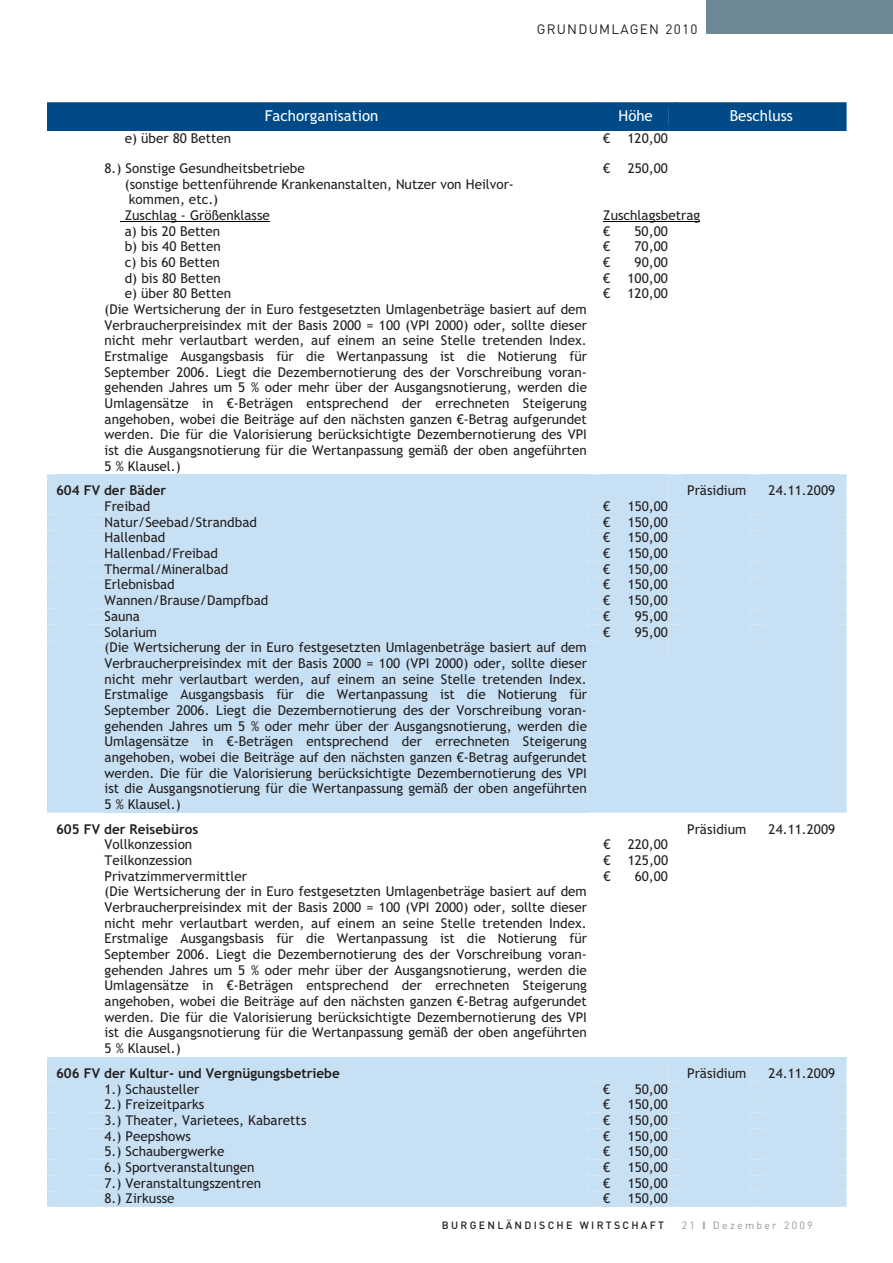
<style>
.page{position:relative;width:893px;height:1263px;background:#fff}
.page>*{position:absolute;margin:0;border:0;box-sizing:border-box;transform-origin:0 0}
.t1{font:15px "Trebuchet MS+T42+BDXNJL";color:#fff}
.t2{font:13.5px/15.8px "Trebuchet MS+T42+BDXNJL";color:#231f20;text-align:justify}
.t3{font:13.5px "Trebuchet MS Bold+T42+JLHMMU";color:#231f20}
.t4{font:13.5px "DIN";letter-spacing:.095em;color:#231f20}
.t5{font:500 10.5px "DIN";letter-spacing:.22em;color:#231f20}
.t6{font:10.5px "DIN";letter-spacing:.215em;color:#939598}
.s1{font-weight:700}
.s2{font-size:15px;color:#fff}
</style>
<div class="page">
<div style="left:706px;top:0;width:187px;height:34px;background:#6c8895"></div>
<div style="left:47px;top:102px;width:800px;height:29px;background:#004b87"></div>
<div style="left:684px;top:108px;width:155px;height:17px;background:#004b87"></div>
<hr style="left:121px;top:222px;width:149px;height:1px;background:#000">
<hr style="left:603px;top:222px;width:97px;height:1px;background:#000">
<div style="left:47px;top:474px;width:800px;height:339px;background:#c7e0f3"></div>
<div style="left:765px;top:640px;width:74px;height:16px;background:#c7e0f3"></div>
<div style="left:47px;top:1057px;width:800px;height:150px;background:#c7e0f3"></div>
<div style="left:765px;top:1191px;width:74px;height:16px;background:#c7e0f3"></div>
<p class="t4" style="left:537px;top:21px;width:162px">GRUNDUMLAGEN 2010</p>
<p class="t1" style="left:265px;top:107px;width:115px">Fachorganisation</p>
<p class="t1" style="left:618px;top:107px;width:36px">Höhe</p>
<p class="t1" style="left:730px;top:107px;width:65px">Beschluss</p>
<p class="t2" style="left:125px;top:131px;width:108px">e) über 80 Betten</p>
<p class="t2" style="left:603px;top:131px;width:9px">€</p>
<p class="t2" style="left:627px;top:131px;width:42px">120,00</p>
<p class="t2" style="left:125px;top:160px;width:391px;text-align:left;text-indent:-20px">8.) Sonstige Gesundheitsbetriebe<br>(sonstige bettenführende Krankenanstalten, Nutzer von Heilvor&shy;kommen, etc.)</p>
<p class="t2" style="left:603px;top:160px;width:9px">€</p>
<p class="t2" style="left:628px;top:160px;width:42px">250,00</p>
<p class="t2" style="left:125px;top:207px;width:147px">Zuschlag - Größenklasse</p>
<p class="t2" style="left:603px;top:207px;width:98px">Zuschlagsbetrag</p>
<p class="t2" style="left:125px;top:223px;width:97px">a) bis 20 Betten</p>
<p class="t2" style="left:603px;top:223px;width:9px">€</p>
<p class="t2" style="left:635px;top:223px;width:35px">50,00</p>
<p class="t2" style="left:125px;top:239px;width:97px">b) bis 40 Betten</p>
<p class="t2" style="left:603px;top:239px;width:9px">€</p>
<p class="t2" style="left:634px;top:239px;width:35px">70,00</p>
<p class="t2" style="left:125px;top:254px;width:97px">c) bis 60 Betten</p>
<p class="t2" style="left:603px;top:254px;width:9px">€</p>
<p class="t2" style="left:635px;top:254px;width:35px">90,00</p>
<p class="t2" style="left:125px;top:270px;width:97px">d) bis 80 Betten</p>
<p class="t2" style="left:603px;top:270px;width:9px">€</p>
<p class="t2" style="left:627px;top:270px;width:42px">100,00</p>
<p class="t2" style="left:125px;top:286px;width:108px">e) über 80 Betten</p>
<p class="t2" style="left:603px;top:286px;width:9px">€</p>
<p class="t2" style="left:627px;top:286px;width:42px">120,00</p>
<p class="t2" style="left:105px;top:301px;width:484px">(Die Wertsicherung der in Euro festgesetzten Umlagenbeträge basiert auf dem Verbraucherpreisindex mit der Basis 2000 = 100 (VPI 2000) oder, sollte dieser nicht mehr verlautbart werden, auf einem an seine Stelle tretenden Index.<br>Erstmalige Ausgangsbasis für die Wertanpassung ist die Notierung für September 2006. Liegt die Dezembernotierung des der Vorschreibung voran&shy;gehenden Jahres um 5 % oder mehr über der Ausgangsnotierung, werden die Umlagensätze in €-Beträgen entsprechend der errechneten Steigerung angehoben, wobei die Beiträge auf den nächsten ganzen €-Betrag aufgerundet werden. Die für die Valorisierung berücksichtigte Dezembernotierung des VPI ist die Ausgangsnotierung für die Wertanpassung gemäß der oben angeführten 5 % Klausel.)</p>
<p class="t3" style="left:56px;top:482px;width:112px">604 FV der Bäder</p>
<p class="t2" style="left:687px;top:483px;width:61px">Präsidium</p>
<p class="t2" style="left:769px;top:483px;width:68px">24.11.2009</p>
<p class="t2" style="left:105px;top:499px;width:47px">Freibad</p>
<p class="t2" style="left:603px;top:499px;width:9px">€</p>
<p class="t2" style="left:628px;top:499px;width:42px">150,00</p>
<p class="t2" style="left:105px;top:514px;width:154px">Natur/Seebad/Strandbad</p>
<p class="t2" style="left:603px;top:514px;width:9px">€</p>
<p class="t2" style="left:628px;top:514px;width:42px">150,00</p>
<p class="t2" style="left:105px;top:530px;width:62px">Hallenbad</p>
<p class="t2" style="left:603px;top:530px;width:9px">€</p>
<p class="t2" style="left:628px;top:530px;width:42px">150,00</p>
<p class="t2" style="left:105px;top:546px;width:115px">Hallenbad/Freibad</p>
<p class="t2" style="left:603px;top:546px;width:9px">€</p>
<p class="t2" style="left:628px;top:546px;width:42px">150,00</p>
<p class="t2" style="left:105px;top:561px;width:125px">Thermal/Mineralbad</p>
<p class="t2" style="left:603px;top:561px;width:9px">€</p>
<p class="t2" style="left:628px;top:561px;width:42px">150,00</p>
<p class="t2" style="left:105px;top:577px;width:72px">Erlebnisbad</p>
<p class="t2" style="left:603px;top:577px;width:9px">€</p>
<p class="t2" style="left:628px;top:577px;width:42px">150,00</p>
<p class="t2" style="left:105px;top:593px;width:165px">Wannen/Brause/Dampfbad</p>
<p class="t2" style="left:603px;top:593px;width:9px">€</p>
<p class="t2" style="left:628px;top:593px;width:42px">150,00</p>
<p class="t2" style="left:105px;top:608px;width:37px">Sauna</p>
<p class="t2" style="left:603px;top:608px;width:9px">€</p>
<p class="t2" style="left:635px;top:608px;width:35px">95,00</p>
<p class="t2" style="left:105px;top:624px;width:54px">Solarium</p>
<p class="t2" style="left:603px;top:624px;width:9px">€</p>
<p class="t2" style="left:635px;top:624px;width:35px">95,00</p>
<p class="t2" style="left:105px;top:640px;width:484px">(Die Wertsicherung der in Euro festgesetzten Umlagenbeträge basiert auf dem Verbraucherpreisindex mit der Basis 2000 = 100 (VPI 2000) oder, sollte dieser nicht mehr verlautbart werden, auf einem an seine Stelle tretenden Index.<br>Erstmalige Ausgangsbasis für die Wertanpassung ist die Notierung für September 2006. Liegt die Dezembernotierung des der Vorschreibung voran&shy;gehenden Jahres um 5 % oder mehr über der Ausgangsnotierung, werden die Umlagensätze in €-Beträgen entsprechend der errechneten Steigerung angehoben, wobei die Beiträge auf den nächsten ganzen €-Betrag aufgerundet werden. Die für die Valorisierung berücksichtigte Dezembernotierung des VPI ist die Ausgangsnotierung für die Wertanpassung gemäß der oben angeführten 5 % Klausel.)</p>
<p class="t3" style="left:56px;top:820px;width:144px">605 FV der Reisebüros</p>
<p class="t2" style="left:687px;top:821px;width:61px">Präsidium</p>
<p class="t2" style="left:769px;top:821px;width:68px">24.11.2009</p>
<p class="t2" style="left:105px;top:837px;width:89px">Vollkonzession</p>
<p class="t2" style="left:603px;top:837px;width:9px">€</p>
<p class="t2" style="left:628px;top:837px;width:42px">220,00</p>
<p class="t2" style="left:105px;top:852px;width:89px">Teilkonzession</p>
<p class="t2" style="left:603px;top:852px;width:9px">€</p>
<p class="t2" style="left:628px;top:852px;width:42px">125,00</p>
<p class="t2" style="left:105px;top:868px;width:144px">Privatzimmervermittler</p>
<p class="t2" style="left:603px;top:868px;width:9px">€</p>
<p class="t2" style="left:635px;top:868px;width:35px">60,00</p>
<p class="t2" style="left:105px;top:884px;width:484px">(Die Wertsicherung der in Euro festgesetzten Umlagenbeträge basiert auf dem Verbraucherpreisindex mit der Basis 2000 = 100 (VPI 2000) oder, sollte dieser nicht mehr verlautbart werden, auf einem an seine Stelle tretenden Index.<br>Erstmalige Ausgangsbasis für die Wertanpassung ist die Notierung für September 2006. Liegt die Dezembernotierung des der Vorschreibung voran&shy;gehenden Jahres um 5 % oder mehr über der Ausgangsnotierung, werden die Umlagensätze in €-Beträgen entsprechend der errechneten Steigerung angehoben, wobei die Beiträge auf den nächsten ganzen €-Betrag aufgerundet werden. Die für die Valorisierung berücksichtigte Dezembernotierung des VPI ist die Ausgangsnotierung für die Wertanpassung gemäß der oben angeführten 5 % Klausel.)</p>
<p class="t3" style="left:56px;top:1064px;width:285px">606 FV der Kultur- und Vergnügungsbetriebe</p>
<p class="t2" style="left:687px;top:1065px;width:61px">Präsidium</p>
<p class="t2" style="left:769px;top:1065px;width:68px">24.11.2009</p>
<p class="t2" style="left:105px;top:1081px;width:96px">1.) Schausteller</p>
<p class="t2" style="left:603px;top:1081px;width:9px">€</p>
<p class="t2" style="left:635px;top:1081px;width:35px">50,00</p>
<p class="t2" style="left:105px;top:1097px;width:101px">2.) Freizeitparks</p>
<p class="t2" style="left:603px;top:1097px;width:9px">€</p>
<p class="t2" style="left:628px;top:1097px;width:42px">150,00</p>
<p class="t2" style="left:105px;top:1112px;width:203px">3.) Theater, Varietees, Kabaretts</p>
<p class="t2" style="left:603px;top:1112px;width:9px">€</p>
<p class="t2" style="left:628px;top:1112px;width:42px">150,00</p>
<p class="t2" style="left:105px;top:1128px;width:88px">4.) Peepshows</p>
<p class="t2" style="left:603px;top:1128px;width:9px">€</p>
<p class="t2" style="left:628px;top:1128px;width:42px">150,00</p>
<p class="t2" style="left:105px;top:1144px;width:121px">5.) Schaubergwerke</p>
<p class="t2" style="left:603px;top:1144px;width:9px">€</p>
<p class="t2" style="left:628px;top:1144px;width:42px">150,00</p>
<p class="t2" style="left:105px;top:1159px;width:151px">6.) Sportveranstaltungen</p>
<p class="t2" style="left:603px;top:1159px;width:9px">€</p>
<p class="t2" style="left:628px;top:1159px;width:42px">150,00</p>
<p class="t2" style="left:105px;top:1175px;width:158px">7.) Veranstaltungszentren</p>
<p class="t2" style="left:603px;top:1175px;width:9px">€</p>
<p class="t2" style="left:628px;top:1175px;width:42px">150,00</p>
<p class="t2" style="left:105px;top:1191px;width:72px">8.) Zirkusse</p>
<p class="t2" style="left:603px;top:1191px;width:9px">€</p>
<p class="t2" style="left:628px;top:1191px;width:42px">150,00</p>
<p class="t5" style="left:442px;top:1219px;width:224px">BURGENLÄNDISCHE WIRTSCHAFT</p>
<p class="t6" style="left:682px;top:1219px;width:162px">21 <span class="s1">I</span> Dezember 2009 <span class="s2">13</span></p>
</div>
